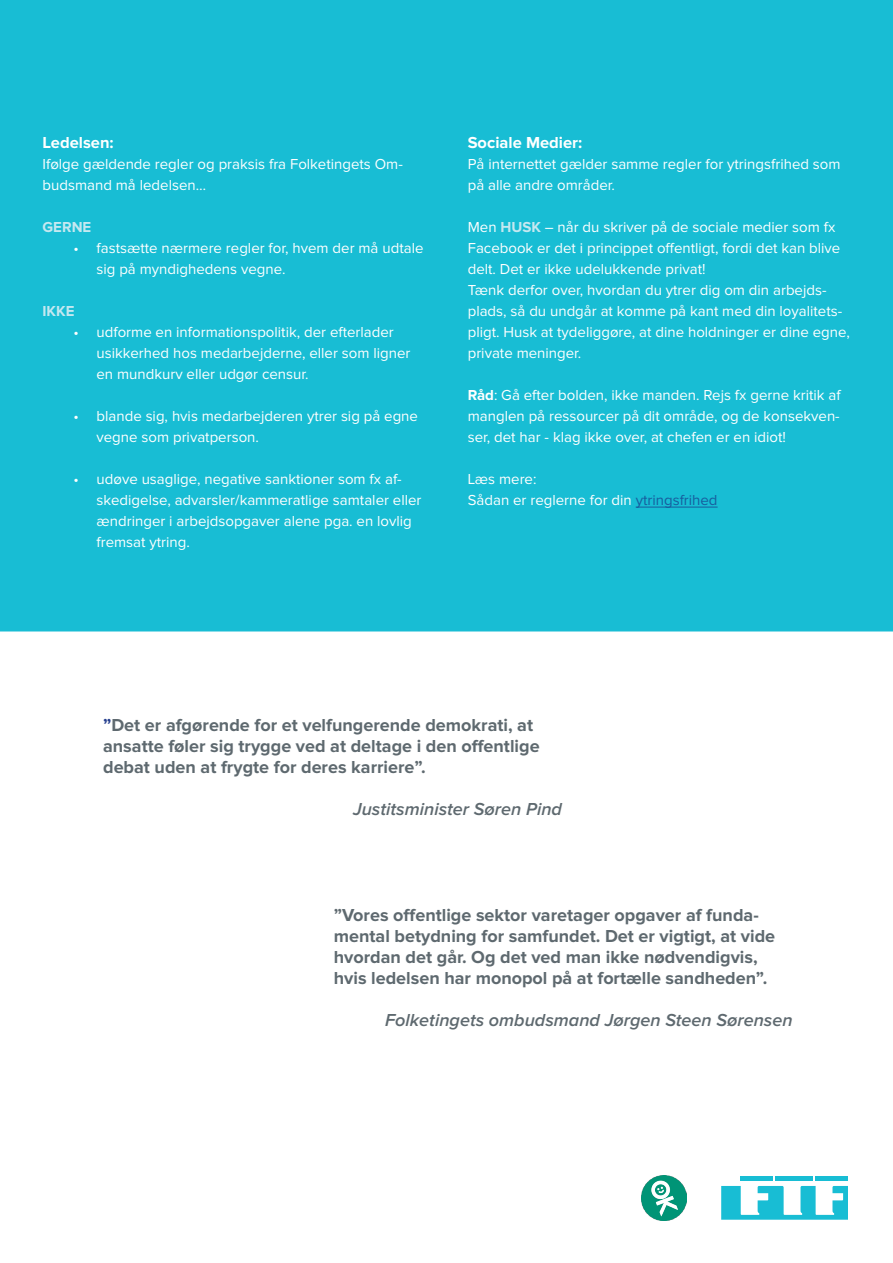
<style>
.page{position:relative;width:893px;height:1263px;background:#fff}
.page>*{position:absolute;margin:0;border:0;box-sizing:border-box;transform-origin:0 0}
.Citat{font:700 18px/21px "Proxima Nova";color:#5e696f}
.Citat-2{font:italic 600 18px "Proxima Nova";color:#5e696f}
.Overskrift{font:700 16.5px "Proxima Nova";color:#fff}
.Brød{font:15px/21px "Proxima Nova";color:#fff}
.Brød-2{font:700 15px "Proxima Nova";color:#c5e8f0}
.s1{font-weight:700;color:#c5e8f0}
.s2{font-weight:700}
.s3{color:#175d9e}
.s4{color:#253f8e}
</style>
<div class="page">
<div style="left:0;top:0;width:893px;height:631px;background:#18bdd4"></div>
<hr style="left:636px;top:507px;width:82px;height:1px;background:#175d9e">
<div style="left:741px;top:1176px;width:32px;height:5px;background:#18bdd4"></div>
<div style="left:775px;top:1176px;width:38px;height:5px;background:#18bdd4"></div>
<div style="left:816px;top:1176px;width:32px;height:5px;background:#18bdd4"></div>
<svg style="left:721px;top:1186px;width:127px;height:34px"></svg>
<img style="left:642px;top:1176px;width:45px;height:44px">
<p class="Overskrift" style="left:43px;top:133px;width:73px">Ledelsen:</p>
<p class="Brød" style="left:43px;top:154px;width:362px">Ifølge gældende regler og praksis fra Folketingets Om&shy;budsmand må ledelsen…</p>
<p class="Brød-2" style="left:43px;top:218px;width:50px">GERNE</p>
<p class="Brød" style="left:97px;top:238px;width:328px;text-indent:-23px">• fastsætte nærmere regler for, hvem der må udtale sig på myndighedens vegne.</p>
<p class="Brød-2" style="left:43px;top:302px;width:33px">IKKE</p>
<p class="Brød" style="left:97px;top:322px;width:315px;text-indent:-23px">• udforme en informationspolitik, der efterlader usikkerhed hos medarbejderne, eller som ligner en mundkurv eller udgør censur.</p>
<p class="Brød" style="left:97px;top:406px;width:323px;text-indent:-23px">• blande sig, hvis medarbejderen ytrer sig på egne vegne som privatperson.</p>
<p class="Brød" style="left:97px;top:469px;width:327px;text-indent:-23px">• udøve usaglige, negative sanktioner som fx af&shy;skedigelse, advarsler/kammeratlige samtaler eller ændringer i arbejdsopgaver alene pga. en lovlig fremsat ytring.</p>
<p class="Overskrift" style="left:468px;top:133px;width:116px">Sociale Medier:</p>
<p class="Brød" style="left:468px;top:154px;width:374px">På internettet gælder samme regler for ytringsfrihed som på alle andre områder.</p>
<p class="Brød" style="left:468px;top:217px;width:374px">Men <span class="s1">HUSK</span> – når du skriver på de sociale medier som fx<br>Facebook er det i princippet offentligt, fordi det kan blive delt. Det er ikke udelukkende privat!</p>
<p class="Brød" style="left:468px;top:280px;width:384px">Tænk derfor over, hvordan du ytrer dig om din arbejds&shy;plads, så du undgår at komme på kant med din loyalitets&shy;pligt. Husk at tydeliggøre, at dine holdninger er dine egne, private meninger.</p>
<p class="Brød" style="left:468px;top:385px;width:374px;text-align:justify"><span class="s2">Råd</span>: Gå efter bolden, ikke manden. Rejs fx gerne kritik af manglen på ressourcer på dit område, og de konsekven&shy;ser, det har - klag ikke over, at chefen er en idiot!</p>
<p class="Brød" style="left:468px;top:469px;width:70px">Læs mere:</p>
<p class="Brød" style="left:468px;top:490px;width:251px">Sådan er reglerne for din <span class="s3">ytringsfrihed</span></p>
<p class="Citat" style="left:103px;top:715px;width:438px"><span class="s4">”</span>Det er afgørende for et velfungerende demokrati, at ansatte føler sig trygge ved at deltage i den offentlige debat uden at frygte for deres karriere”.</p>
<p class="Citat-2" style="left:353px;top:801px;width:210px">Justitsminister Søren Pind</p>
<p class="Citat" style="left:334px;top:905px;width:443px">”Vores offentlige sektor varetager opgaver af funda&shy;mental betydning for samfundet. Det er vigtigt, at vide hvordan det går. Og det ved man ikke nødvendigvis, hvis ledelsen har monopol på at fortælle sandheden”.</p>
<p class="Citat-2" style="left:385px;top:1012px;width:409px">Folketingets ombudsmand Jørgen Steen Sørensen</p>
</div>
